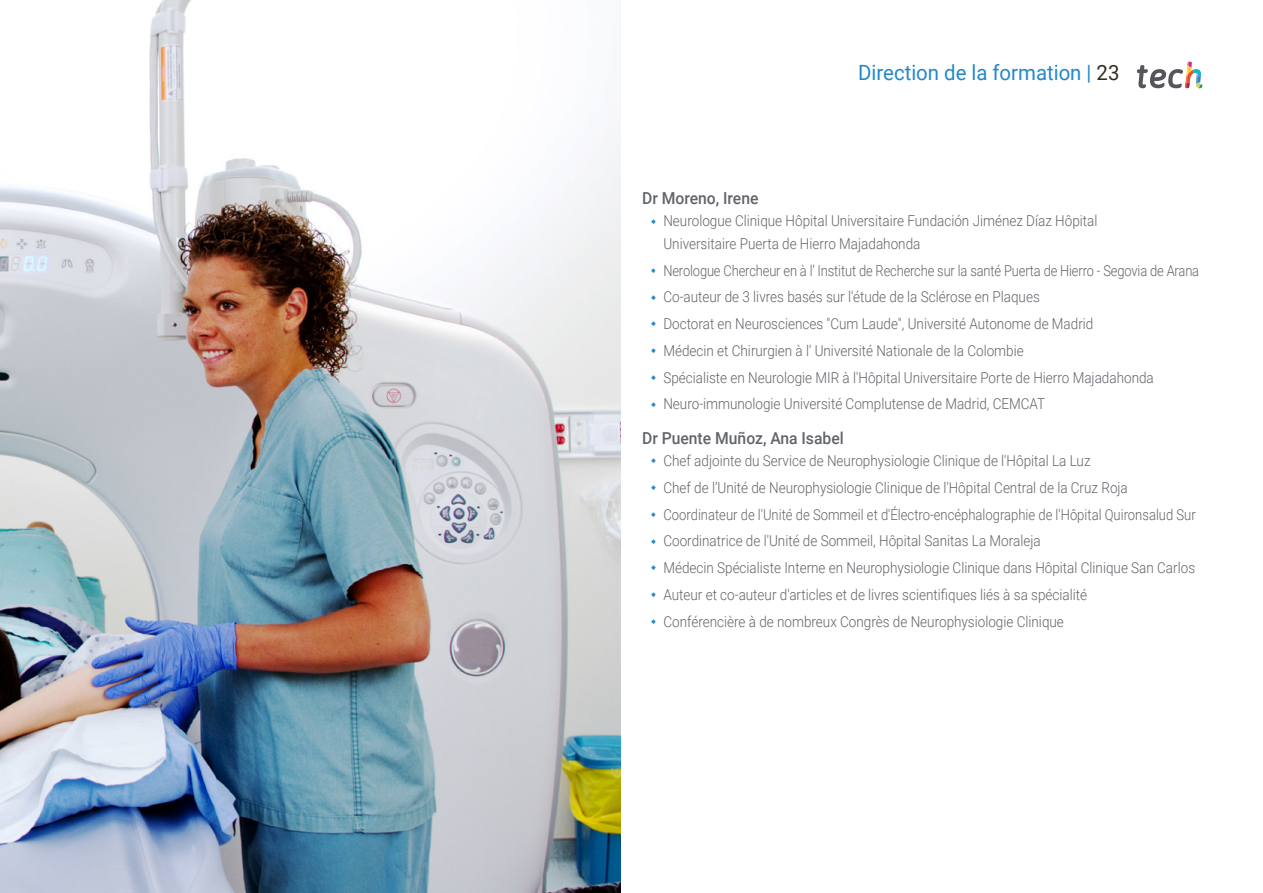
<style>
.page{position:relative;width:1263px;height:893px;background:#fff}
.page>*{position:absolute;margin:0;border:0;box-sizing:border-box;transform-origin:0 0}
.t1{font:21px "Roboto";color:#2488c9}
.t2{font:500 16.5px "Roboto";color:#61646a;scale:.95 1}
.t3{font:300 15px/26.7px "Roboto";color:#61646a;scale:.9 1}
.t4{font:300 15px/26.7px "Roboto";color:#61646a;scale:.86 1}
.s1{color:#312e20}
</style>
<div class="page">
<svg style="left:1137px;top:62px;width:65px;height:27px"></svg>
<img style="left:0;top:0;width:621px;height:893px">
<h1 class="t1" style="left:858px;top:57px;width:263px">Direction de la formation | <span class="s1">23</span></h1>
<p class="t2" style="left:642px;top:187px;width:124px">Dr Moreno, Irene</p>
<p class="t3" style="left:663px;top:209px;width:484px;line-height:22.5px">Neurologue Clinique Hôpital Universitaire Fundación Jiménez Díaz Hôpital<br>Universitaire Puerta de Hierro Majadahonda</p>
<p class="t4" style="left:663px;top:256px;width:624px">Nerologue Chercheur en à l’ Institut de Recherche sur la santé Puerta de Hierro - Segovia de Arana Co-auteur de 3 livres basés sur l'étude de la Sclérose en Plaques<br>Doctorat en Neurosciences "Cum Laude", Université Autonome de Madrid<br>Médecin et Chirurgien à l' Université Nationale de la Colombie<br>Spécialiste en Neurologie MIR à l'Hôpital Universitaire Porte de Hierro Majadahonda Neuro-immunologie Université Complutense de Madrid, CEMCAT</p>
<p class="t2" style="left:642px;top:426px;width:214px">Dr Puente Muñoz, Ana Isabel</p>
<p class="t3" style="left:663px;top:447px;width:593px">Chef adjointe du Service de Neurophysiologie Clinique de l'Hôpital La Luz<br>Chef de l’Unité de Neurophysiologie Clinique de l'Hôpital Central de la Cruz Roja Coordinateur de l'Unité de Sommeil et d'Électro-encéphalographie de l'Hôpital Quironsalud Sur Coordinatrice de l'Unité de Sommeil, Hôpital Sanitas La Moraleja<br>Médecin Spécialiste Interne en Neurophysiologie Clinique dans Hôpital Clinique San Carlos Auteur et co-auteur d'articles et de livres scientifiques liés à sa spécialité<br>Conférencière à de nombreux Congrès de Neurophysiologie Clinique</p>
</div>
